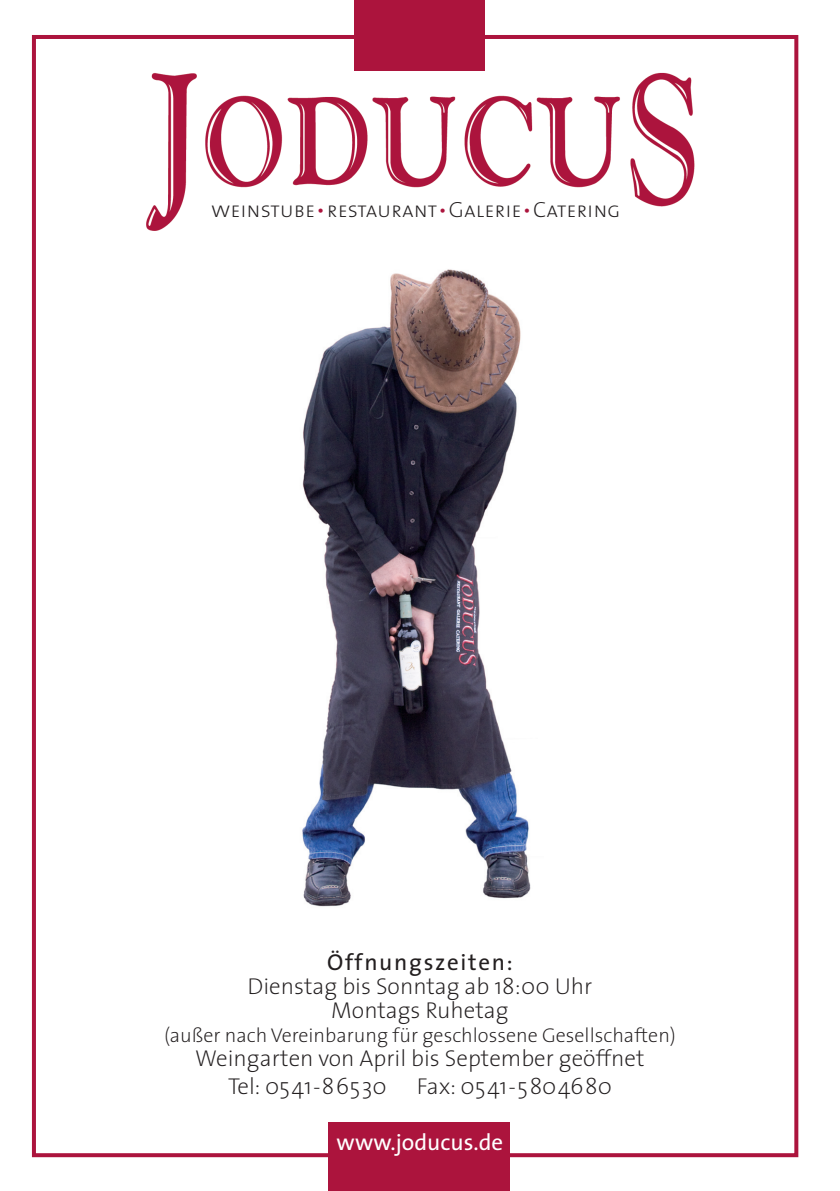
<style>
.page{position:relative;width:840px;height:1191px;background:#fff}
.page>*{position:absolute;margin:0;border:0;box-sizing:border-box;transform-origin:0 0}
.t1{font:200 23px/24px "The Sans";color:#231f20;text-align:center}
.t2{font:23px "The Sans";letter-spacing:.075em;color:#231f20}
.t3{font:23px "The Sans";color:#fff}
.t4{font:22px "The Sans Extra Light Caps";color:#231f20}
.t5{font:200 20px "The Sans";color:#231f20}
.s1{color:#ac143d}
</style>
<div class="page">
<div style="left:353px;top:0;width:131px;height:90px;background:#ac143d"></div>
<div style="left:328px;top:1122px;width:181px;height:68px;background:#ac143d"></div>
<div style="left:32px;top:35px;width:765px;height:1122px;border:4px solid #ac143d"></div>
<img style="left:146px;top:72px;width:549px;height:158px">
<img style="left:302px;top:269px;width:229px;height:638px">
<p class="t4" style="left:211px;top:192px;width:410px">weinstube<span class="s1">•</span>restaurant<span class="s1">•</span>Galerie<span class="s1">•</span>Catering</p>
<p class="t2" style="left:327px;top:942px;width:187px">Öffnungszeiten:</p>
<p class="t1" style="left:247px;top:973px;width:346px">Dienstag bis Sonntag ab 18:00 Uhr<br>Montags Ruhetag</p>
<p class="t5" style="left:164px;top:1018px;width:513px">(außer nach Vereinbarung für geschlossene Gesellschaften)</p>
<p class="t1" style="left:228px;top:1043px;width:418px;line-height:28px;text-align:left;text-indent:-33px">Weingarten von April bis September geöffnet<br>Tel: 0541-86530</p>
<p class="t1" style="left:417px;top:1073px;width:196px">Fax: 0541-5804680</p>
<p class="t3" style="left:336px;top:1122px;width:168px">www.joducus.de</p>
</div>
